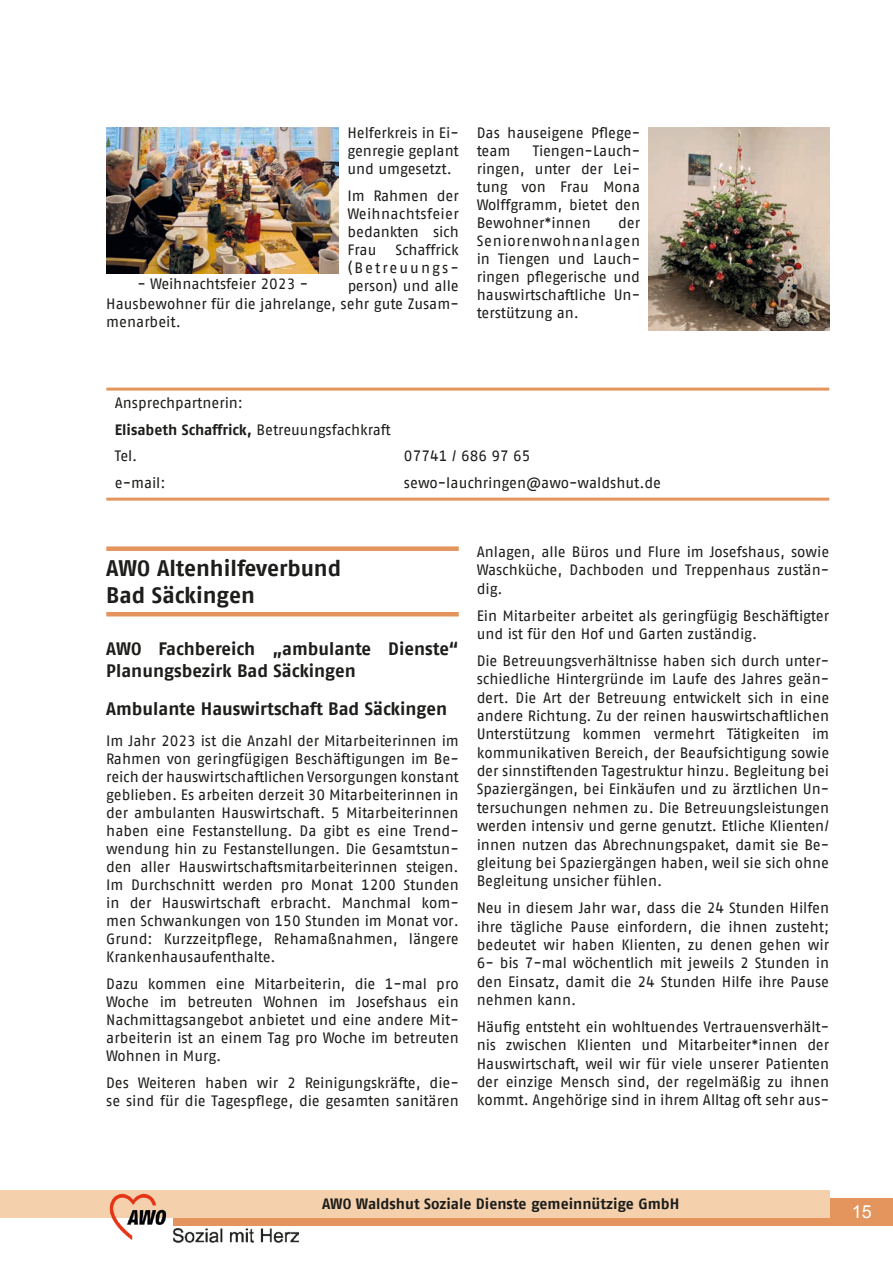
<style>
.page{position:relative;width:893px;height:1263px;background:#fff}
.page>*{position:absolute;margin:0;border:0;box-sizing:border-box;transform-origin:0 0}
.t1{font:700 22.5px/27px "AWO Fago Office";letter-spacing:-.005em;color:#1d1d1b}
.t2{font:700 18px/21.6px "AWO Fago Office";color:#1d1d1b}
.t3{font:18px "Arial";color:#fff}
.t4{font:15px/18px "AWO Fago Office";color:#1d1d1b;text-align:justify}
.t5{font:700 15px "AWO Fago Office";color:#1d1d1b}
.t6{font:15px "AWO Fago Office";letter-spacing:.135em;color:#1d1d1b}
.s1{font-weight:700}
</style>
<div class="page">
<div style="left:173px;top:1198px;width:720px;height:27px;background:#e4955e"></div>
<div style="left:0;top:1190px;width:829px;height:27px;background:#f4d0ad"></div>
<img style="left:102px;top:1193px;width:197px;height:50px">
<hr style="left:106px;top:498px;width:723px;height:3px;background:#e4955e">
<hr style="left:106px;top:388px;width:723px;height:3px;background:#e4955e">
<div style="left:106px;top:546px;width:353px;height:5px;background:#e4955e"></div>
<hr style="left:106px;top:612px;width:353px;height:4px;background:#e4955e">
<img style="left:106px;top:128px;width:233px;height:145px">
<img style="left:649px;top:128px;width:180px;height:203px">
<p class="t4" style="left:347px;top:124px;width:113px">Helferkreis in Ei&shy;genregie geplant und umgesetzt.</p>
<p class="t4" style="left:347px;top:186px;width:113px">Im Rahmen der Weihnachtsfeier bedankten sich Frau</p>
<p class="t4" style="left:395px;top:240px;width:65px">Schaffrick</p>
<p class="t6" style="left:348px;top:259px;width:112px">(Betreuungs-</p>
<p class="t4" style="left:348px;top:276px;width:112px">person) und alle</p>
<p class="t4" style="left:106px;top:294px;width:354px">Hausbewohner für die jahrelange, sehr gute Zusam-</p>
<p class="t4" style="left:106px;top:312px;width:76px">menarbeit.</p>
<p class="t4" style="left:138px;top:274px;width:172px">- Weihnachtsfeier 2023 -</p>
<p class="t4" style="left:477px;top:124px;width:165px">Das hauseigene Pflege&shy;team</p>
<p class="t4" style="left:477px;top:142px;width:165px;text-indent:56px">Tiengen-Lauch&shy;ringen, unter der Lei&shy;tung von Frau Mona Wolffgramm, bietet den Bewohner*innen</p>
<p class="t4" style="left:477px;top:214px;width:165px;text-indent:142px">der Seniorenwohnanlagen in Tiengen und Lauch&shy;ringen pflegerische und hauswirtschaftliche Un&shy;terstützung an.</p>
<p class="t4" style="left:115px;top:389px;width:277px;line-height:26.5px;text-align:left">Ansprechpartnerin:<br><span class="s1">Elisabeth Schaffrick,</span> Betreuungsfachkraft<br>Tel.</p>
<p class="t4" style="left:404px;top:447px;width:128px">07741 / 686 97 65</p>
<p class="t4" style="left:115px;top:473px;width:52px">e-mail:</p>
<p class="t4" style="left:404px;top:473px;width:258px">sewo-lauchringen@awo-waldshut.de</p>
<h1 class="t1" style="left:106px;top:555px;width:236px">AWO Altenhilfeverbund<br>Bad Säckingen</h1>
<p class="t2" style="left:106px;top:637px;width:354px">AWO Fachbereich „ambulante Dienste“<br>Planungsbezirk Bad Säckingen</p>
<p class="t2" style="left:106px;top:698px;width:342px">Ambulante Hauswirtschaft Bad Säckingen</p>
<p class="t4" style="left:106px;top:732px;width:354px">Im Jahr 2023 ist die Anzahl der Mitarbeiterinnen im Rahmen von geringfügigen Beschäftigungen im Be&shy;reich der hauswirtschaftlichen Versorgungen konstant geblieben. Es arbeiten derzeit 30 Mitarbeiterinnen in der ambulanten Hauswirtschaft. 5 Mitarbeiterinnen haben eine Festanstellung. Da gibt es eine Trend&shy;wendung hin zu Festanstellungen. Die Gesamtstun&shy;den aller Hauswirtschaftsmitarbeiterinnen steigen.<br>Im Durchschnitt werden pro Monat 1200 Stunden in der Hauswirtschaft erbracht. Manchmal kom&shy;men Schwankungen von 150 Stunden im Monat vor.<br>Grund: Kurzzeitpflege, Rehamaßnahmen, längere Krankenhausaufenthalte.</p>
<p class="t4" style="left:106px;top:974px;width:354px">Dazu kommen eine Mitarbeiterin, die 1-mal pro Woche im betreuten Wohnen im Josefshaus ein Nachmittagsangebot anbietet und eine andere Mit&shy;arbeiterin ist an einem Tag pro Woche im betreuten Wohnen in Murg.</p>
<p class="t4" style="left:106px;top:1073px;width:354px">Des Weiteren haben wir 2 Reinigungskräfte, die&shy;se sind für die Tagespflege, die gesamten sanitären</p>
<p class="t4" style="left:477px;top:542px;width:354px">Anlagen, alle Büros und Flure im Josefshaus, sowie Waschküche, Dachboden und Treppenhaus zustän&shy;dig.</p>
<p class="t4" style="left:477px;top:606px;width:354px">Ein Mitarbeiter arbeitet als geringfügig Beschäftigter und ist für den Hof und Garten zuständig.</p>
<p class="t4" style="left:477px;top:651px;width:354px">Die Betreuungsverhältnisse haben sich durch unter&shy;schiedliche Hintergründe im Laufe des Jahres geän&shy;dert. Die Art der Betreuung entwickelt sich in eine andere Richtung. Zu der reinen hauswirtschaftlichen Unterstützung kommen vermehrt Tätigkeiten im kommunikativen Bereich, der Beaufsichtigung sowie der sinnstiftenden Tagestruktur hinzu. Begleitung bei Spaziergängen, bei Einkäufen und zu ärztlichen Un&shy;tersuchungen nehmen zu. Die Betreuungsleistungen werden intensiv und gerne genutzt. Etliche Klienten/ innen nutzen das Abrechnungspaket, damit sie Be&shy;gleitung bei Spaziergängen haben, weil sie sich ohne Begleitung unsicher fühlen.</p>
<p class="t4" style="left:477px;top:899px;width:354px">Neu in diesem Jahr war, dass die 24 Stunden Hilfen ihre tägliche Pause einfordern, die ihnen zusteht; bedeutet wir haben Klienten, zu denen gehen wir 6- bis 7-mal wöchentlich mit jeweils 2 Stunden in den Einsatz, damit die 24 Stunden Hilfe ihre Pause nehmen kann.</p>
<p class="t4" style="left:477px;top:1017px;width:354px;line-height:18.5px">Häufig entsteht ein wohltuendes Vertrauensverhält&shy;nis zwischen Klienten und Mitarbeiter*innen der Hauswirtschaft, weil wir für viele unserer Patienten der einzige Mensch sind, der regelmäßig zu ihnen kommt. Angehörige sind in ihrem Alltag oft sehr aus-</p>
<p class="t5" style="left:322px;top:1195px;width:359px">AWO Waldshut Soziale Dienste gemeinnützige GmbH</p>
<p class="t3" style="left:852px;top:1200px;width:22px">15</p>
</div>
